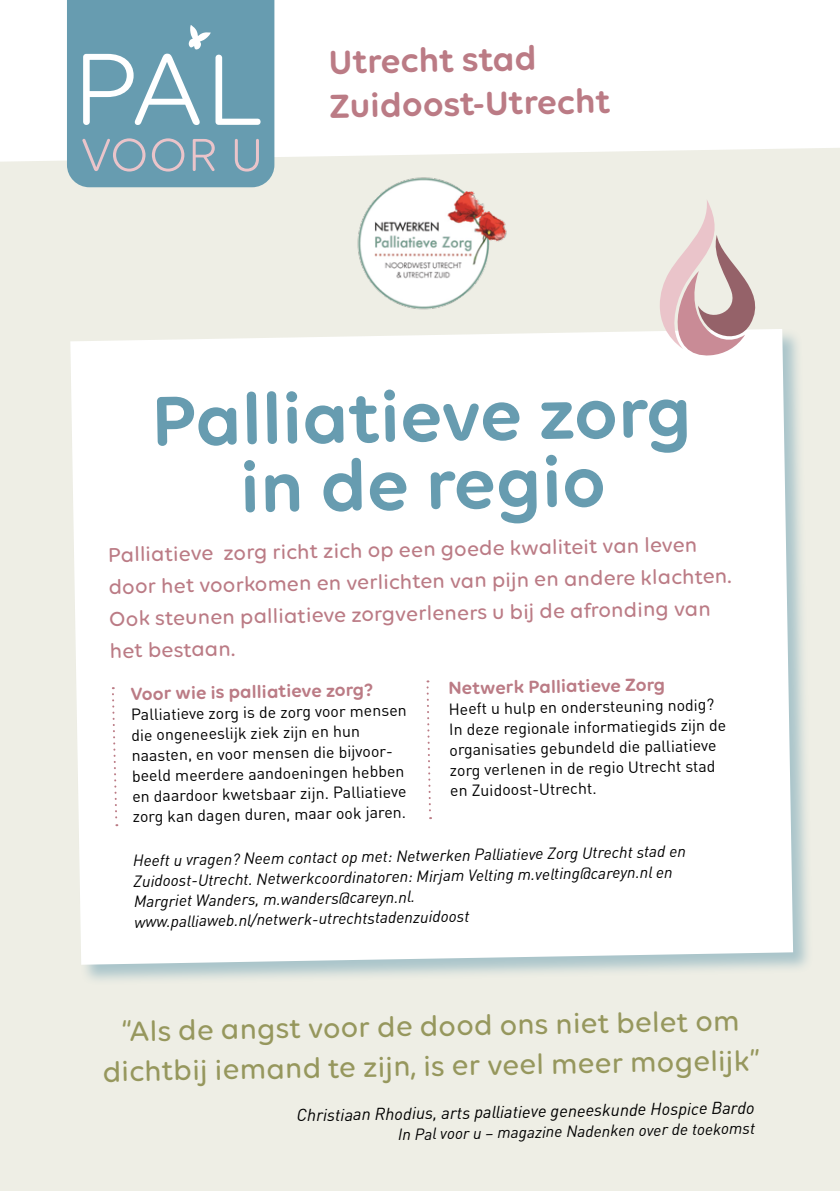
<style>
.page{position:relative;width:840px;height:1191px;background:#fff}
.page>*{position:absolute;margin:0;border:0;box-sizing:border-box;transform-origin:0 0}
.t1{font:600 76px/68px "Volte Rounded";color:#679cb0;text-align:center}
.t2{font:600 36px/44px "Volte Rounded";color:#bb7b85}
.t3{font:500 30px/40px "Volte Rounded";color:#96975d;text-align:center}
.t4{font:500 21.6px/32px "Volte Rounded";color:#bb7b85}
.t5{font:600 19px "Volte Rounded";color:#bb7b85}
.t6{font:italic 17px "DINOT";color:#000}
.t7{font:16px/20.4px "DINOT";color:#000}
.t8{font:italic 16px/20.4px "DINOT";color:#000}
</style>
<div class="page">
<div style="left:0;top:0;width:839px;height:1191px;background:#eeeee5"></div>
<div style="left:0;top:0;width:839px;height:162px;background:#fff"></div>
<svg style="left:67px;top:0;width:207px;height:187px;background:#7aa6b8"></svg>
<div style="left:70px;top:329px;width:743px;height:656px;background:#679cb0;opacity:.5"></div>
<div style="left:70px;top:329px;width:722px;height:635px;background:#fff"></div>
<svg style="left:659px;top:200px;width:111px;height:159px"></svg>
<svg style="left:111px;top:687px;width:7px;height:139px"></svg>
<svg style="left:425px;top:680px;width:7px;height:139px"></svg>
<img style="left:357px;top:177px;width:150px;height:133px">
<h2 class="t2" style="left:328px;top:39px;width:282px;rotate:-1deg">Utrecht stad<br>Zuidoost-Utrecht</h2>
<h1 class="t1" style="left:151px;top:385px;width:541px;rotate:-1deg">Palliatieve zorg in de regio</h1>
<h3 class="t4" style="left:108px;top:538px;width:624px;rotate:-1deg">Palliatieve zorg richt zich op een goede kwaliteit van leven door het voorkomen en verlichten van pijn en andere klachten.<br>Ook steunen palliatieve zorgverleners u bij de afronding van het bestaan.</h3>
<p class="t5" style="left:130px;top:682px;width:244px;rotate:-1deg">Voor wie is palliatieve zorg?</p>
<p class="t7" style="left:131px;top:703px;width:277px;rotate:-1deg">Palliatieve zorg is de zorg voor mensen die ongeneeslijk ziek zijn en hun naasten, en voor mensen die bijvoor&shy;beeld meerdere aandoeningen hebben en daardoor kwetsbaar zijn. Palliatieve zorg kan dagen duren, maar ook jaren.</p>
<p class="t5" style="left:448px;top:677px;width:218px;rotate:-1deg">Netwerk Palliatieve Zorg</p>
<p class="t7" style="left:448px;top:698px;width:278px;rotate:-1deg">Heeft u hulp en ondersteuning nodig?<br>In deze regionale informatiegids zijn de organisaties gebundeld die palliatieve zorg verlenen in de regio Utrecht stad en Zuidoost-Utrecht.</p>
<p class="t8" style="left:133px;top:849px;width:554px;rotate:-1deg">Heeft u vragen? Neem contact op met: Netwerken Palliatieve Zorg Utrecht stad en Zuidoost-Utrecht. Netwerkcoordinatoren: Mirjam Velting m.velting@careyn.nl en Margriet Wanders, m.wanders@careyn.nl. www.palliaweb.nl/netwerk-utrechtstadenzuidoost</p>
<h3 class="t3" style="left:101px;top:1011px;width:659px;rotate:-1deg">“Als de angst voor de dood ons niet belet om dichtbij iemand te zijn, is er veel meer mogelijk”</h3>
<p class="t6" style="left:296px;top:1103px;width:459px;rotate:-1deg">Christiaan Rhodius, arts palliatieve geneeskunde Hospice Bardo</p>
<p class="t8" style="left:398px;top:1123px;width:358px;rotate:-1deg">In Pal voor u – magazine Nadenken over de toekomst</p>
</div>
